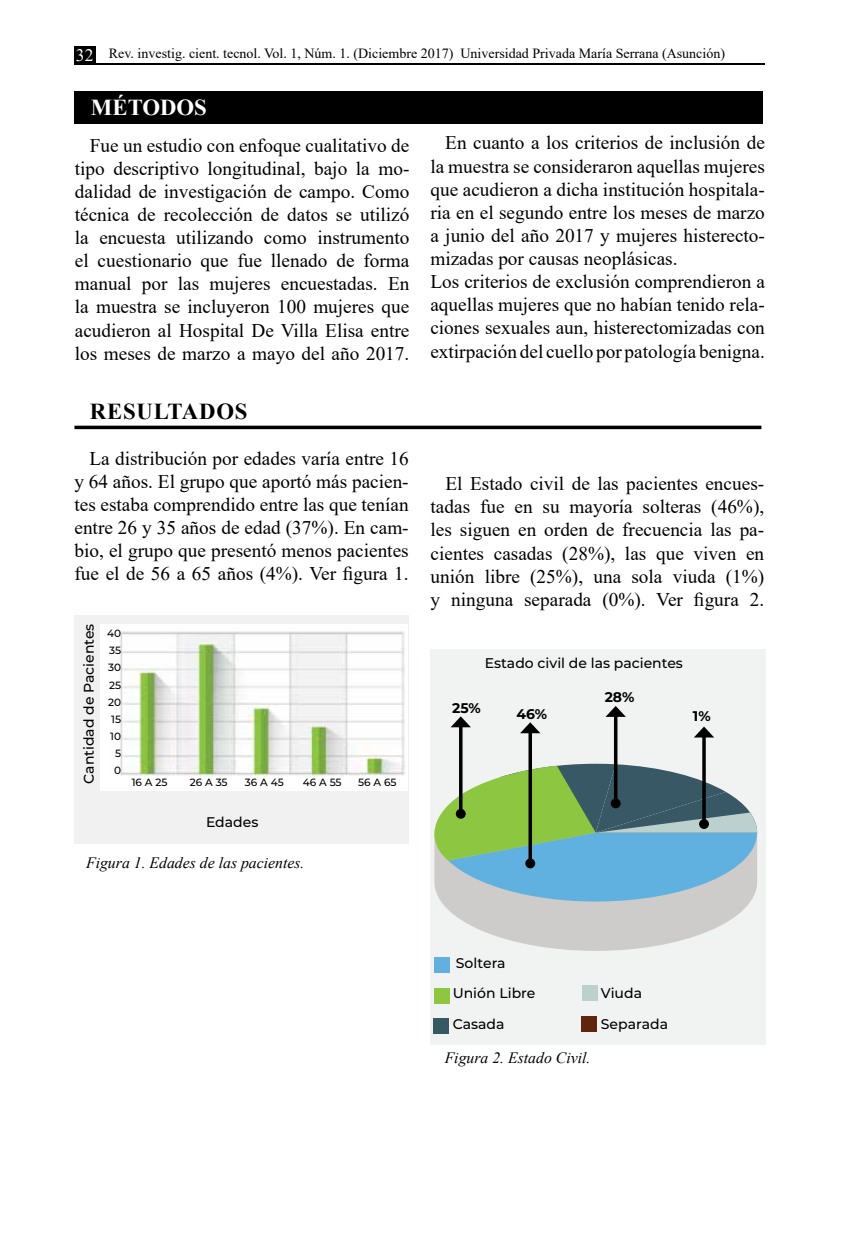
<style>
.page{position:relative;width:844px;height:1241px;background:#fff}
.page>*{position:absolute;margin:0;border:0;box-sizing:border-box;transform-origin:0 0}
.t1{font:700 22.75px "Times New Roman";letter-spacing:.035em;color:#000}
.t2{font:700 22.75px "Times New Roman";color:#fff}
.t3{font:19.25px/23.1px "Times New Roman";color:#000;text-align:justify}
.t4{font:italic 15.75px "Times New Roman";color:#000}
.t5{font:14px "Times New Roman";color:#000}
.t6{font:500 14px/30.6px "Montserrat";color:#000}
.t7{font:700 14px "Montserrat";color:#000}
.t8{font:500 10.5px "Montserrat";color:#000}
.s1{font-size:17.5px;color:#fff}
</style>
<div class="page">
<hr style="left:74px;top:63px;width:690px;height:2px;background:#000">
<div style="left:74px;top:46px;width:22px;height:18px;background:#000"></div>
<div style="left:429px;top:649px;width:336px;height:395px;background:#f1f2f2"></div>
<div style="left:75px;top:614px;width:334px;height:229px;background:#f1f1f2"></div>
<div style="left:100px;top:624px;width:307px;height:167px;background:#fff"></div>
<img style="left:119px;top:631px;width:286px;height:144px">
<svg style="left:434px;top:763px;width:323px;height:187px"></svg>
<svg style="left:525px;top:858px;width:10px;height:10px"></svg>
<div style="left:699px;top:819px;width:9px;height:9px;background:#000101;border-radius:50%"></div>
<svg style="left:610px;top:798px;width:10px;height:10px"></svg>
<svg style="left:455px;top:808px;width:10px;height:10px"></svg>
<hr style="left:459px;top:724px;width:3px;height:90px;background:#000">
<svg style="left:451px;top:716px;width:20px;height:11px"></svg>
<svg style="left:528px;top:733px;width:4px;height:131px"></svg>
<svg style="left:520px;top:722px;width:20px;height:11px"></svg>
<hr style="left:702px;top:734px;width:3px;height:90px;background:#000">
<svg style="left:694px;top:726px;width:20px;height:11px"></svg>
<svg style="left:613px;top:716px;width:4px;height:88px"></svg>
<svg style="left:606px;top:706px;width:19px;height:10px"></svg>
<div style="left:434px;top:957px;width:15px;height:15px;background:#61b0df"></div>
<div style="left:434px;top:987px;width:15px;height:16px;background:#8ec641"></div>
<div style="left:582px;top:985px;width:16px;height:15px;background:#bcd1cd"></div>
<div style="left:433px;top:1018px;width:15px;height:15px;background:#385864"></div>
<div style="left:581px;top:1016px;width:16px;height:15px;background:#60260d"></div>
<div style="left:74px;top:91px;width:689px;height:32px;background:#000"></div>
<div style="left:74px;top:425px;width:687px;height:4px;border:2px solid #000"></div>
<p class="t5" style="left:76px;top:43px;width:650px"><span class="s1">32</span> Rev. investig. cient. tecnol. Vol. 1, Núm. 1. (Diciembre 2017) Universidad Privada María Serrana (Asunción)</p>
<p class="t2" style="left:91px;top:91px;width:117px">MÉTODOS</p>
<p class="t3" style="left:75px;top:133px;width:336px;text-indent:15px">Fue un estudio con enfoque cualitativo de tipo descriptivo longitudinal, bajo la mo&shy;dalidad de investigación de campo. Como técnica de recolección de datos se utilizó la encuesta utilizando como instrumento el cuestionario que fue llenado de forma manual por las mujeres encuestadas. En la muestra se incluyeron 100 mujeres que acudieron al Hospital De Villa Elisa entre los meses de marzo a mayo del año 2017.</p>
<p class="t3" style="left:430px;top:131px;width:336px;text-align:left;text-indent:15px">En cuanto a los criterios de inclusión de la muestra se consideraron aquellas mujeres que acudieron a dicha institución hospitala&shy;ria en el segundo entre los meses de marzo a junio del año 2017 y mujeres histerecto&shy;mizadas por causas neoplásicas.<br>Los criterios de exclusión comprendieron a aquellas mujeres que no habían tenido rela&shy;ciones sexuales aun, histerectomizadas con extirpación del cuello por patología benigna.</p>
<p class="t1" style="left:90px;top:395px;width:159px">RESULTADOS</p>
<p class="t3" style="left:74px;top:446px;width:335px;text-indent:15px">La distribución por edades varía entre 16 y 64 años. El grupo que aportó más pacien&shy;tes estaba comprendido entre las que tenían entre 26 y 35 años de edad (37%). En cam&shy;bio, el grupo que presentó menos pacientes fue el de 56 a 65 años (4%). Ver figura 1.</p>
<p class="t6" style="left:73px;top:783px;width:162px;rotate:-90deg">Cantidad de Pacientes</p>
<p class="t8" style="left:107px;top:626px;width:16px">40</p>
<p class="t8" style="left:109px;top:643px;width:13px">35</p>
<p class="t8" style="left:108px;top:660px;width:15px">30</p>
<p class="t8" style="left:109px;top:677px;width:14px">25</p>
<p class="t8" style="left:108px;top:694px;width:14px">20</p>
<p class="t8" style="left:111px;top:711px;width:11px">15</p>
<p class="t8" style="left:110px;top:728px;width:12px">10</p>
<p class="t8" style="left:115px;top:746px;width:8px">5</p>
<p class="t8" style="left:114px;top:763px;width:9px">0</p>
<p class="t8" style="left:132px;top:775px;width:37px">16 A 25</p>
<p class="t8" style="left:190px;top:775px;width:39px">26 A 35</p>
<p class="t8" style="left:245px;top:775px;width:40px">36 A 45</p>
<p class="t8" style="left:303px;top:775px;width:40px">46 A 55</p>
<p class="t8" style="left:358px;top:774px;width:40px">56 A 65</p>
<p class="t6" style="left:206px;top:805px;width:54px">Edades</p>
<p class="t4" style="left:86px;top:851px;width:220px">Figura 1. Edades de las pacientes.</p>
<p class="t3" style="left:430px;top:471px;width:335px;text-indent:15px">El Estado civil de las pacientes encues&shy;tadas fue en su mayoría solteras (46%), les siguen en orden de frecuencia las pa&shy;cientes casadas (28%), las que viven en unión libre (25%), una sola viuda (1%) y ninguna separada (0%). Ver figura 2.</p>
<p class="t6" style="left:484px;top:647px;width:199px">Estado civil de las pacientes</p>
<p class="t7" style="left:452px;top:698px;width:30px">25%</p>
<p class="t7" style="left:604px;top:686px;width:31px">28%</p>
<p class="t7" style="left:516px;top:704px;width:32px">46%</p>
<p class="t7" style="left:692px;top:705px;width:19px">1%</p>
<p class="t6" style="left:452px;top:946px;width:84px">Soltera<br>Unión Libre</p>
<p class="t6" style="left:600px;top:976px;width:43px">Viuda</p>
<p class="t6" style="left:452px;top:1008px;width:53px">Casada</p>
<p class="t6" style="left:600px;top:1007px;width:69px">Separada</p>
<p class="t4" style="left:444px;top:1046px;width:147px">Figura 2. Estado Civil.</p>
</div>
